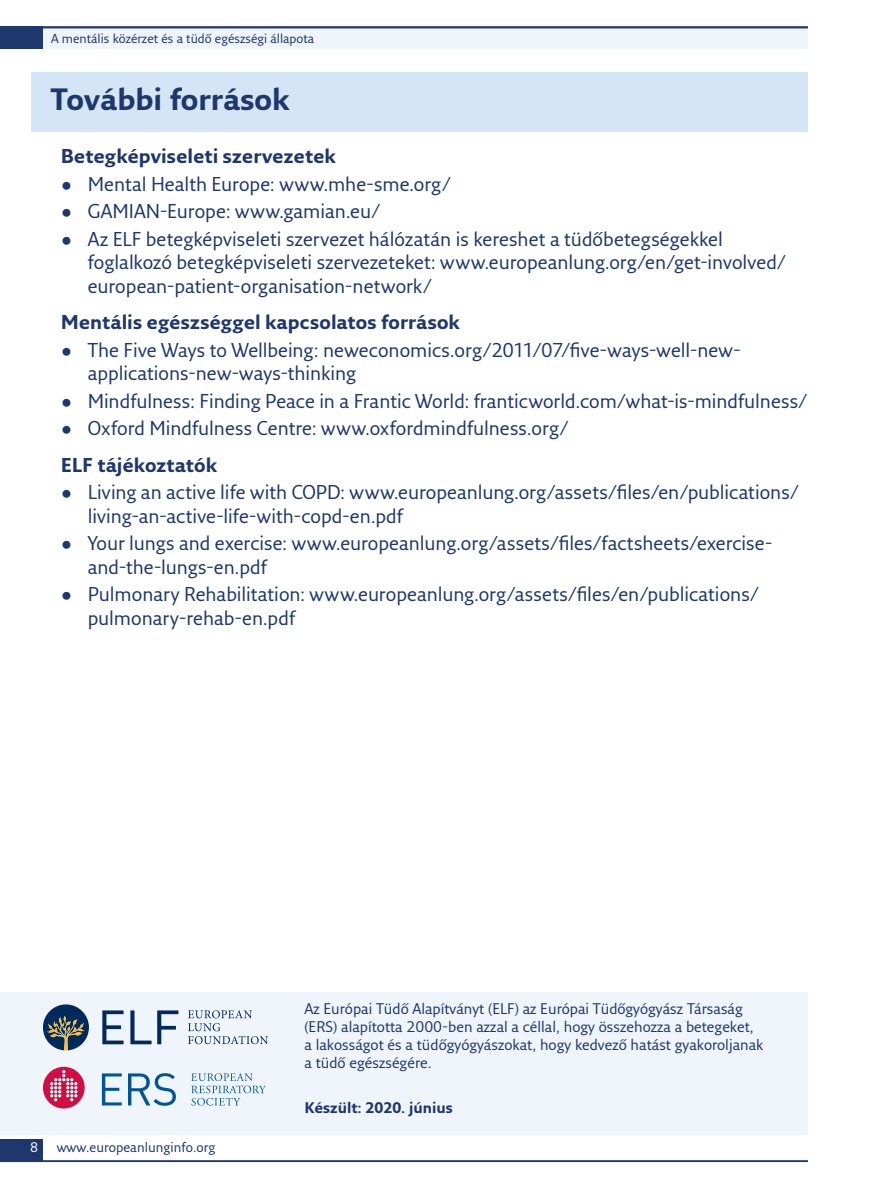
<style>
.page{position:relative;width:893px;height:1191px;background:#fff}
.page>*{position:absolute;margin:0;border:0;box-sizing:border-box;transform-origin:0 0}
.t1{font:700 30px "Fresco Sans Pro";color:#1e376d}
.t2{font:19.5px/23.4px "Fresco Sans Pro";color:#1e376d}
.H___B-head{font:700 19.5px "Fresco Sans Pro";letter-spacing:.005em;color:#1e376d}
.t3{font:15px/18px "Fresco Sans Pro";color:#1e376d}
.t4{font:700 15px "Fresco Sans Pro";color:#1e376d}
.Running_foot_left{font:13.5px "Fresco Sans Pro";color:#1e376d}
.Folio_left{font:13.5px "Fresco Sans Pro";color:#fff}
.Running_head_left{font:12.75px "Fresco Sans Pro";color:#1e376d}
</style>
<div class="page">
<div style="left:0;top:26px;width:808px;height:23px;background:#eff5fb"></div>
<div style="left:0;top:1138px;width:43px;height:23px;background:#1e376d"></div>
<div style="left:0;top:26px;width:43px;height:23px;background:#1e376d"></div>
<hr style="left:0;top:1160px;width:808px;height:2px;background:#1e376d">
<hr style="left:0;top:26px;width:808px;height:2px;background:#1e376d">
<div style="left:31px;top:72px;width:777px;height:60px;background:#d4e5f5"></div>
<div style="left:0;top:992px;width:808px;height:142px;background:#eff5fb"></div>
<svg style="left:102px;top:1010px;width:22px;height:34px"></svg>
<svg style="left:130px;top:1010px;width:48px;height:34px"></svg>
<svg style="left:188px;top:1010px;width:80px;height:34px"></svg>
<svg style="left:43px;top:1004px;width:46px;height:46px"></svg>
<svg style="left:191px;top:1073px;width:75px;height:32px"></svg>
<svg style="left:102px;top:1073px;width:20px;height:32px"></svg>
<div style="left:43px;top:1066px;width:42px;height:42px;background:#d20d44;border-radius:50%"></div>
<svg style="left:50px;top:1070px;width:27px;height:31px"></svg>
<svg style="left:128px;top:1073px;width:48px;height:32px"></svg>
<p class="Running_head_left" style="left:51px;top:30px;width:265px">A mentális közérzet és a tüdő egészségi állapota</p>
<p class="t1" style="left:51px;top:80px;width:241px">További források</p>
<p class="H___B-head" style="left:61px;top:144px;width:277px">Betegképviseleti szervezetek</p>
<p class="t2" style="left:61px;top:172px;width:392px">• Mental Health Europe: www.mhe-sme.org/</p>
<p class="t2" style="left:61px;top:199px;width:321px">• GAMIAN-Europe: www.gamian.eu/</p>
<p class="t2" style="left:88px;top:227px;width:700px;text-indent:-27px">• Az ELF betegképviseleti szervezet hálózatán is kereshet a tüdőbetegségekkel foglalkozó betegképviseleti szervezeteket: www.europeanlung.org/en/get-involved/ european-patient-organisation-network/</p>
<p class="H___B-head" style="left:61px;top:310px;width:401px">Mentális egészséggel kapcsolatos források</p>
<p class="t2" style="left:88px;top:337px;width:655px;text-indent:-27px">• The Five Ways to Wellbeing: neweconomics.org/2011/07/five-ways-well-new&shy;applications-new-ways-thinking</p>
<p class="t2" style="left:61px;top:389px;width:748px">• Mindfulness: Finding Peace in a Frantic World: franticworld.com/what-is-mindfulness/</p>
<p class="t2" style="left:61px;top:416px;width:510px">• Oxford Mindfulness Centre: www.oxfordmindfulness.org/</p>
<p class="H___B-head" style="left:61px;top:452px;width:158px">ELF tájékoztatók</p>
<p class="t2" style="left:88px;top:480px;width:713px;text-indent:-27px">• Living an active life with COPD: www.europeanlung.org/assets/files/en/publications/ living-an-active-life-with-copd-en.pdf</p>
<p class="t2" style="left:88px;top:531px;width:686px;text-indent:-27px">• Your lungs and exercise: www.europeanlung.org/assets/files/factsheets/exercise&shy;and-the-lungs-en.pdf</p>
<p class="t2" style="left:88px;top:582px;width:673px;text-indent:-27px">• Pulmonary Rehabilitation: www.europeanlung.org/assets/files/en/publications/ pulmonary-rehab-en.pdf</p>
<p class="Folio_left" style="left:30px;top:1139px;width:10px">8</p>
<p class="Running_foot_left" style="left:57px;top:1138px;width:160px">www.europeanlunginfo.org</p>
<p class="t3" style="left:304px;top:999px;width:460px">Az Európai Tüdő Alapítványt (ELF) az Európai Tüdőgyógyász Társaság (ERS) alapította 2000-ben azzal a céllal, hogy összehozza a betegeket, a lakosságot és a tüdőgyógyászokat, hogy kedvező hatást gyakoroljanak a tüdő egészségére.</p>
<p class="t4" style="left:304px;top:1097px;width:150px">Készült: 2020. június</p>
</div>
